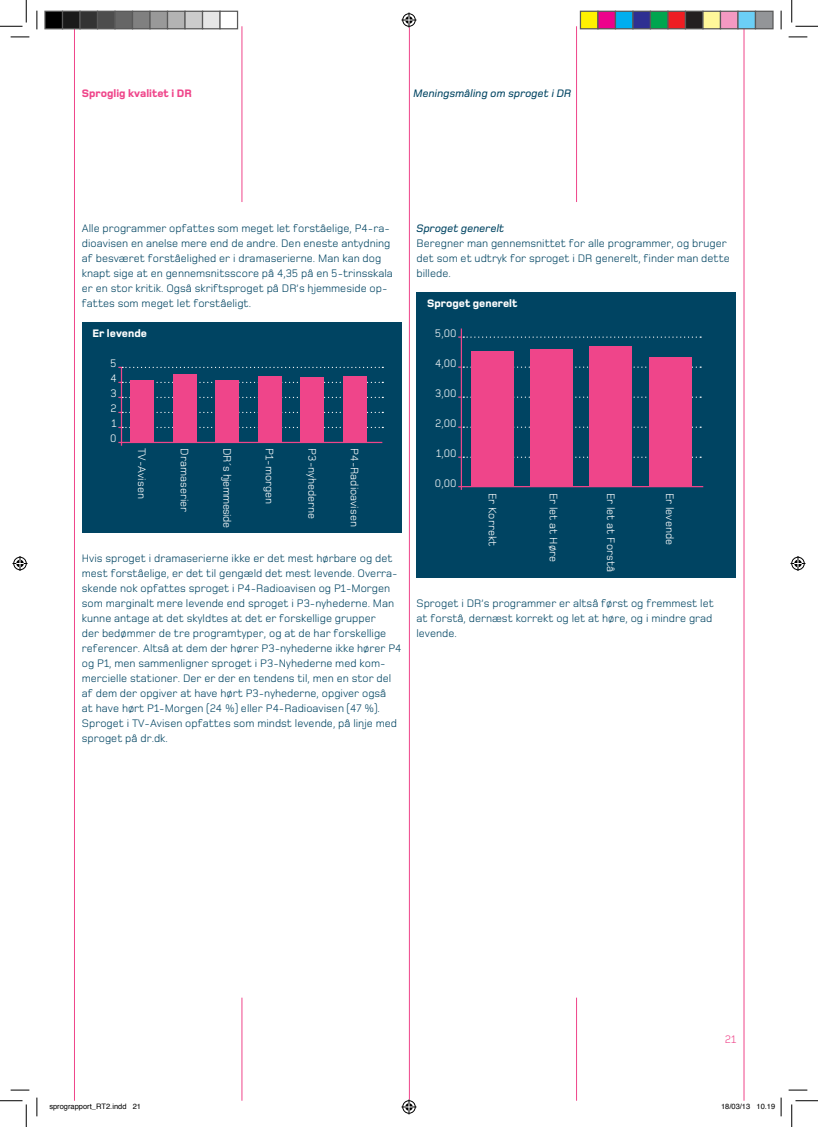
<style>
.page{position:relative;width:818px;height:1127px;background:#fff}
.page>*{position:absolute;margin:0;border:0;box-sizing:border-box;transform-origin:0 0}
.t1{font:11.25px/15px "Foundry Monoline";color:#004462}
.t2{font:11.25px/15px "Foundry Monoline";color:#fff;text-align:justify}
.t3{font:italic 500 11.25px "Foundry Monoline";color:#004462}
.t4{font:800 11.25px "Foundry Monoline";color:#fff}
.t5{font:800 11.25px "Foundry Monoline";color:#ef458a}
.t6{font:11.25px "Foundry Monoline";letter-spacing:-.05em;color:#fff}
.t7{font:11.25px "Foundry Monoline";color:#ef458a}
.t8{font:7.5px "Helvetica";color:#000}
</style>
<div class="page">
<hr style="left:409px;top:26px;width:1px;height:1074px;background:#ef458a">
<hr style="left:576px;top:997px;width:1px;height:103px;background:#ef458a">
<hr style="left:576px;top:26px;width:1px;height:176px;background:#ef458a">
<hr style="left:744px;top:26px;width:1px;height:1074px;background:#ef458a">
<hr style="left:242px;top:997px;width:1px;height:103px;background:#ef458a">
<hr style="left:242px;top:26px;width:1px;height:176px;background:#ef458a">
<hr style="left:74px;top:26px;width:1px;height:1074px;background:#ef458a">
<div style="left:82px;top:322px;width:319px;height:210px;background:#004462"></div>
<hr style="left:118px;top:441px;width:264px;height:2px;background:#ef458a">
<svg style="left:118px;top:426px;width:265px;height:2px"></svg>
<svg style="left:118px;top:411px;width:265px;height:2px"></svg>
<svg style="left:118px;top:396px;width:265px;height:2px"></svg>
<svg style="left:118px;top:381px;width:265px;height:2px"></svg>
<svg style="left:118px;top:366px;width:265px;height:2px"></svg>
<hr style="left:121px;top:367px;width:1px;height:78px;background:#ef458a">
<div style="left:130px;top:380px;width:24px;height:62px;background:#ef458a"></div>
<div style="left:173px;top:374px;width:23px;height:68px;background:#ef458a"></div>
<div style="left:215px;top:380px;width:24px;height:62px;background:#ef458a"></div>
<div style="left:258px;top:376px;width:24px;height:66px;background:#ef458a"></div>
<div style="left:301px;top:377px;width:23px;height:65px;background:#ef458a"></div>
<div style="left:343px;top:376px;width:24px;height:66px;background:#ef458a"></div>
<div style="left:416px;top:292px;width:320px;height:285px;background:#004462"></div>
<hr style="left:458px;top:486px;width:245px;height:1px;background:#ef458a">
<svg style="left:458px;top:336px;width:243px;height:2px"></svg>
<svg style="left:458px;top:366px;width:243px;height:2px"></svg>
<svg style="left:458px;top:396px;width:243px;height:2px"></svg>
<svg style="left:458px;top:426px;width:243px;height:2px"></svg>
<svg style="left:458px;top:456px;width:243px;height:2px"></svg>
<hr style="left:461px;top:328px;width:1px;height:162px;background:#ef458a">
<div style="left:471px;top:351px;width:43px;height:135px;background:#ef458a"></div>
<div style="left:530px;top:349px;width:43px;height:137px;background:#ef458a"></div>
<div style="left:590px;top:346px;width:42px;height:140px;background:#ef458a"></div>
<div style="left:649px;top:357px;width:42px;height:129px;background:#ef458a"></div>
<svg style="left:11px;top:36px;width:18px;height:2px"></svg>
<svg style="left:788px;top:36px;width:19px;height:2px"></svg>
<svg style="left:11px;top:1089px;width:18px;height:1px"></svg>
<svg style="left:788px;top:1089px;width:19px;height:1px"></svg>
<svg style="left:36px;top:11px;width:2px;height:18px"></svg>
<svg style="left:36px;top:1097px;width:2px;height:18px"></svg>
<svg style="left:780px;top:11px;width:2px;height:18px"></svg>
<svg style="left:0;top:0;width:27px;height:27px"></svg>
<svg style="left:0;top:1100px;width:27px;height:26px"></svg>
<svg style="left:791px;top:0;width:27px;height:27px"></svg>
<svg style="left:791px;top:1100px;width:27px;height:26px"></svg>
<svg style="left:401px;top:13px;width:15px;height:15px"></svg>
<svg style="left:401px;top:1099px;width:15px;height:15px"></svg>
<svg style="left:13px;top:556px;width:15px;height:15px"></svg>
<svg style="left:790px;top:556px;width:15px;height:15px"></svg>
<div style="left:45px;top:11px;width:18px;height:18px;background:#000"></div>
<div style="left:44px;top:11px;width:19px;height:18px;border:1px solid #595959"></div>
<div style="left:63px;top:11px;width:17px;height:18px;background:#1a1a1a"></div>
<div style="left:62px;top:11px;width:19px;height:18px;border:1px solid #595959"></div>
<div style="left:80px;top:11px;width:18px;height:18px;background:#333"></div>
<div style="left:79px;top:11px;width:19px;height:18px;border:1px solid #595959"></div>
<div style="left:98px;top:11px;width:17px;height:18px;background:#4d4d4d"></div>
<div style="left:97px;top:11px;width:19px;height:18px;border:1px solid #595959"></div>
<div style="left:115px;top:11px;width:18px;height:18px;background:#666"></div>
<div style="left:114px;top:11px;width:19px;height:18px;border:1px solid #595959"></div>
<div style="left:133px;top:11px;width:17px;height:18px;background:#808080"></div>
<div style="left:132px;top:11px;width:19px;height:18px;border:1px solid #595959"></div>
<div style="left:150px;top:11px;width:18px;height:18px;background:#999"></div>
<div style="left:149px;top:11px;width:19px;height:18px;border:1px solid #595959"></div>
<div style="left:168px;top:11px;width:17px;height:18px;background:#b3b3b3"></div>
<div style="left:167px;top:11px;width:19px;height:18px;border:1px solid #595959"></div>
<div style="left:185px;top:11px;width:18px;height:18px;background:#ccc"></div>
<div style="left:184px;top:11px;width:19px;height:18px;border:1px solid #595959"></div>
<div style="left:203px;top:11px;width:17px;height:18px;background:#e6e6e6"></div>
<div style="left:202px;top:11px;width:19px;height:18px;border:1px solid #595959"></div>
<div style="left:219px;top:11px;width:19px;height:18px;border:1px solid #595959"></div>
<div style="left:580px;top:11px;width:18px;height:18px;background:#fff101"></div>
<div style="left:580px;top:11px;width:18px;height:18px;border:1px solid #595959"></div>
<div style="left:598px;top:11px;width:17px;height:18px;background:#ed028c"></div>
<div style="left:597px;top:11px;width:19px;height:18px;border:1px solid #595959"></div>
<div style="left:615px;top:11px;width:18px;height:18px;background:#00aeef"></div>
<div style="left:615px;top:11px;width:18px;height:18px;border:1px solid #595959"></div>
<div style="left:633px;top:11px;width:17px;height:18px;background:#2e3092"></div>
<div style="left:632px;top:11px;width:19px;height:18px;border:1px solid #595959"></div>
<div style="left:650px;top:11px;width:18px;height:18px;background:#00a54f"></div>
<div style="left:650px;top:11px;width:18px;height:18px;border:1px solid #595959"></div>
<div style="left:668px;top:11px;width:17px;height:18px;background:#ee1d23"></div>
<div style="left:667px;top:11px;width:19px;height:18px;border:1px solid #595959"></div>
<div style="left:685px;top:11px;width:18px;height:18px;background:#231f20"></div>
<div style="left:685px;top:11px;width:18px;height:18px;border:1px solid #595959"></div>
<div style="left:703px;top:11px;width:17px;height:18px;background:#fff79a"></div>
<div style="left:702px;top:11px;width:19px;height:18px;border:1px solid #595959"></div>
<div style="left:720px;top:11px;width:18px;height:18px;background:#f499c2"></div>
<div style="left:720px;top:11px;width:18px;height:18px;border:1px solid #595959"></div>
<div style="left:738px;top:11px;width:17px;height:18px;background:#6bcff6"></div>
<div style="left:737px;top:11px;width:19px;height:18px;border:1px solid #595959"></div>
<div style="left:755px;top:11px;width:18px;height:18px;background:#939598"></div>
<div style="left:755px;top:11px;width:18px;height:18px;border:1px solid #595959"></div>
<svg style="left:780px;top:1097px;width:2px;height:18px"></svg>
<p class="t5" style="left:82px;top:87px;width:111px">Sproglig kvalitet i DR</p>
<p class="t3" style="left:414px;top:87px;width:159px">Meningsmåling om sproget i DR</p>
<p class="t1" style="left:82px;top:220px;width:312px">Alle programmer opfattes som meget let forståelige, P4-ra&shy;dioavisen en anelse mere end de andre. Den eneste antydning af besværet forståelighed er i dramaserierne. Man kan dog knapt sige at en gennemsnitsscore på 4,35 på en 5-trinsskala er en stor kritik. Også skriftsproget på DR’s hjemmeside op&shy;fattes som meget let forståeligt.</p>
<p class="t4" style="left:93px;top:327px;width:56px">Er levende</p>
<p class="t2" style="left:110px;top:355px;width:8px">5<br>4<br>3<br>2<br>1<br>0</p>
<p class="t2" style="left:150px;top:448px;width:52px;rotate:90deg">TV-Avisen</p>
<p class="t2" style="left:192px;top:448px;width:65px;rotate:90deg">Dramaserier</p>
<p class="t6" style="left:233px;top:448px;width:81px;rotate:90deg">DR´s hjemmeside</p>
<p class="t2" style="left:277px;top:448px;width:58px;rotate:90deg">P1-morgen</p>
<p class="t2" style="left:320px;top:448px;width:72px;rotate:90deg">P3-nyhederne</p>
<p class="t2" style="left:362px;top:448px;width:80px;rotate:90deg">P4-Radioavisen</p>
<p class="t1" style="left:82px;top:550px;width:321px">Hvis sproget i dramaserierne ikke er det mest hørbare og det mest forståelige, er det til gengæld det mest levende. Overra&shy;skende nok opfattes sproget i P4-Radioavisen og P1-Morgen som marginalt mere levende end sproget i P3-nyhederne. Man kunne antage at det skyldtes at det er forskellige grupper<br>der bedømmer de tre programtyper, og at de har forskellige referencer. Altså at dem der hører P3-nyhederne ikke hører P4 og P1, men sammenligner sproget i P3-Nyhederne med kom&shy;mercielle stationer. Der er der en tendens til, men en stor del af dem der opgiver at have hørt P3-nyhederne, opgiver også<br>at have hørt P1-Morgen (24 %) eller P4-Radioavisen (47 %).<br>Sproget i TV-Avisen opfattes som mindst levende, på linje med sproget på dr.dk.</p>
<p class="t3" style="left:416px;top:222px;width:89px">Sproget generelt</p>
<p class="t1" style="left:416px;top:235px;width:315px">Beregner man gennemsnittet for alle programmer, og bruger det som et udtryk for sproget i DR generelt, finder man dette billede.</p>
<p class="t4" style="left:427px;top:297px;width:92px">Sproget generelt</p>
<p class="t2" style="left:435px;top:325px;width:23px">5,00</p>
<p class="t2" style="left:435px;top:355px;width:23px">4,00</p>
<p class="t2" style="left:435px;top:386px;width:23px">3,00</p>
<p class="t2" style="left:435px;top:416px;width:23px">2,00</p>
<p class="t2" style="left:436px;top:446px;width:22px">1,00</p>
<p class="t2" style="left:435px;top:476px;width:23px">0,00</p>
<p class="t2" style="left:500px;top:492px;width:55px;rotate:90deg">Er Korrekt</p>
<p class="t2" style="left:561px;top:492px;width:71px;rotate:90deg">Er let at Høre</p>
<p class="t2" style="left:618px;top:492px;width:81px;rotate:90deg">Er let at Forstå</p>
<p class="t2" style="left:677px;top:492px;width:54px;rotate:90deg">Er levende</p>
<p class="t1" style="left:416px;top:595px;width:299px;text-align:justify">Sproget i DR’s programmer er altså først og fremmest let at forstå, dernæst korrekt og let at høre, og i mindre grad levende.</p>
<p class="t7" style="left:725px;top:1032px;width:13px">21</p>
<p class="t8" style="left:49px;top:1100px;width:93px">sprograpport_RT2.indd 21</p>
<p class="t8" style="left:721px;top:1100px;width:56px">18/03/13 10.19</p>
</div>
